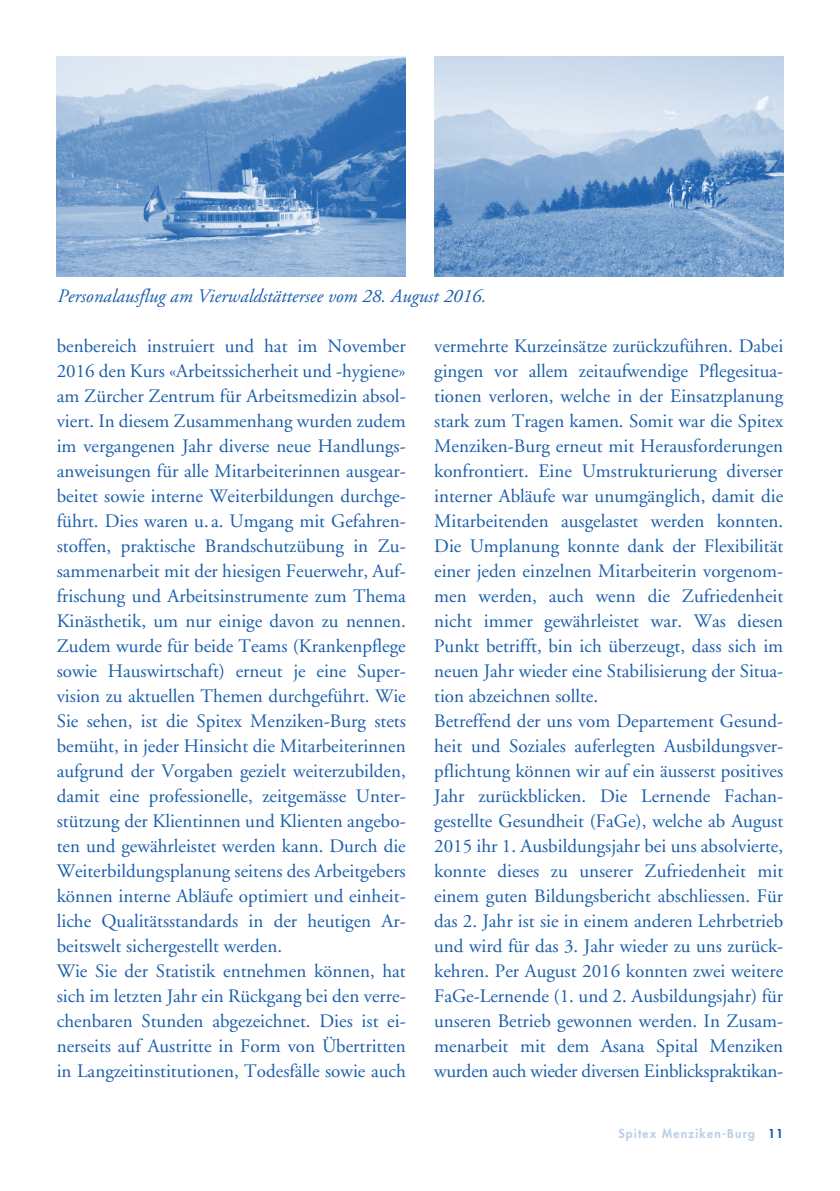
<style>
.page{position:relative;width:840px;height:1191px;background:#fff}
.page>*{position:absolute;margin:0;border:0;box-sizing:border-box;transform-origin:0 0}
.t1{font:19px/25px "Adobe Garamond";color:#1a5eab}
.t2{font:italic 19px "Adobe Garamond";color:#1a5eab}
.t3{font:800 12px "Futura";letter-spacing:.1em;color:#bacfe6}
.s1{color:#1a5eab}
</style>
<div class="page">
<img style="left:57px;top:57px;width:348px;height:220px">
<img style="left:434px;top:57px;width:348px;height:220px">
<p class="t2" style="left:57px;top:286px;width:430px">Personalausflug am Vierwaldstättersee vom 28. August 2016.</p>
<p class="t1" style="left:57px;top:334px;width:350px">benbereich instruiert und hat im November 2016 den Kurs «Arbeitssicherheit und -hygiene» am Zürcher Zentrum für Arbeitsmedizin absol&shy;viert. In diesem Zusammenhang wurden zudem im vergangenen Jahr diverse neue Handlungs&shy;anweisungen für alle Mitarbeiterinnen ausgear&shy;beitet sowie interne Weiterbildungen durchge&shy;führt. Dies waren u. a. Umgang mit Gefahren&shy;stoffen, praktische Brandschutzübung in Zu&shy;sammenarbeit mit der hiesigen Feuerwehr, Auf&shy;frischung und Arbeitsinstrumente zum Thema Kinästhetik, um nur einige davon zu nennen.<br>Zudem wurde für beide Teams (Krankenpflege sowie Hauswirtschaft) erneut je eine Super&shy;vision zu aktuellen Themen durchgeführt. Wie Sie sehen, ist die Spitex Menziken-Burg stets bemüht, in jeder Hinsicht die Mitarbeiterinnen aufgrund der Vorgaben gezielt weiterzubilden, damit eine professionelle, zeitgemässe Unter&shy;stützung der Klientinnen und Klienten angebo&shy;ten und gewährleistet werden kann. Durch die Weiterbildungsplanung seitens des Arbeitgebers können interne Abläufe optimiert und einheit&shy;liche Qualitätsstandards in der heutigen Ar&shy;beitswelt sichergestellt werden.<br>Wie Sie der Statistik entnehmen können, hat sich im letzten Jahr ein Rückgang bei den verre&shy;chenbaren Stunden abgezeichnet. Dies ist ei&shy;nerseits auf Austritte in Form von Übertritten in Langzeitinstitutionen, Todesfälle sowie auch</p>
<p class="t1" style="left:434px;top:334px;width:350px">vermehrte Kurzeinsätze zurückzuführen. Dabei gingen vor allem zeitaufwendige Pflegesitua&shy;tionen verloren, welche in der Einsatzplanung stark zum Tragen kamen. Somit war die Spitex Menziken-Burg erneut mit Herausforderungen konfrontiert. Eine Umstrukturierung diverser interner Abläufe war unumgänglich, damit die Mitarbeitenden ausgelastet werden konnten.<br>Die Umplanung konnte dank der Flexibilität einer jeden einzelnen Mitarbeiterin vorgenom&shy;men werden, auch wenn die Zufriedenheit nicht immer gewährleistet war. Was diesen Punkt betrifft, bin ich überzeugt, dass sich im neuen Jahr wieder eine Stabilisierung der Situa&shy;tion abzeichnen sollte.<br>Betreffend der uns vom Departement Gesund&shy;heit und Soziales auferlegten Ausbildungsver&shy;pflichtung können wir auf ein äusserst positives Jahr zurückblicken. Die Lernende Fachan&shy;gestellte Gesundheit (FaGe), welche ab August 2015 ihr 1. Ausbildungsjahr bei uns absolvierte, konnte dieses zu unserer Zufriedenheit mit einem guten Bildungsbericht abschliessen. Für das 2. Jahr ist sie in einem anderen Lehrbetrieb und wird für das 3. Jahr wieder zu uns zurück&shy;kehren. Per August 2016 konnten zwei weitere FaGe-Lernende (1. und 2. Ausbildungsjahr) für unseren Betrieb gewonnen werden. In Zusam&shy;menarbeit mit dem Asana Spital Menziken wurden auch wieder diversen Einblickspraktikan-</p>
<p class="t3" style="left:618px;top:1125px;width:166px">Spitex Menziken-Burg <span class="s1">11</span></p>
</div>
